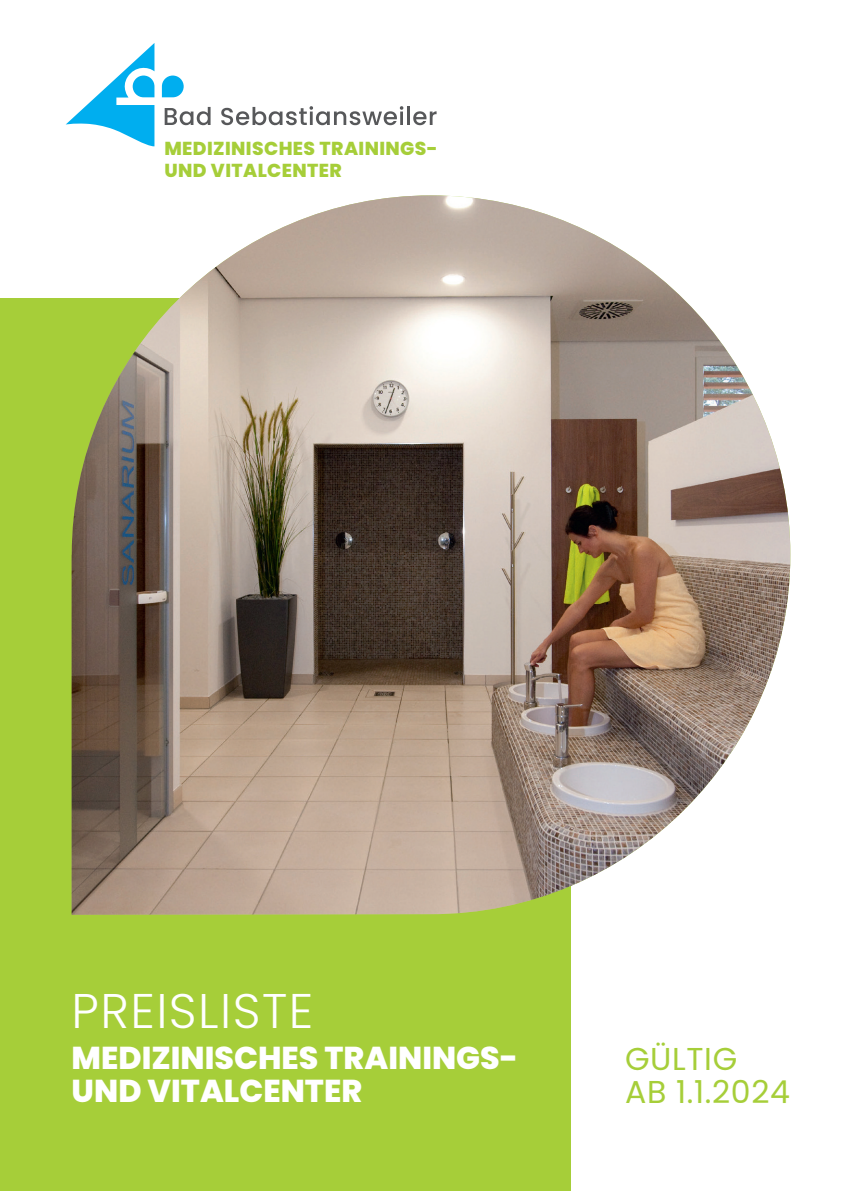
<style>
.page{position:relative;width:842px;height:1191px;background:#fff}
.page>*{position:absolute;margin:0;border:0;box-sizing:border-box;transform-origin:0 0}
.t1{font:300 48.6px "Poppins";letter-spacing:.03em;color:#fff}
.t2{font:800 31.6px/32.8px "Poppins";color:#fff}
.t3{font:31.6px/32.8px "Poppins";letter-spacing:.02em;color:#a6ce39}
.t4{font:800 18.8px/22.4px "Poppins";letter-spacing:.02em;color:#a6ce39}
</style>
<div class="page">
<div style="left:0;top:298px;width:571px;height:893px;background:#a6ce39"></div>
<svg style="left:162px;top:76px;width:22px;height:21px"></svg>
<svg style="left:66px;top:43px;width:88px;height:103px"></svg>
<svg style="left:165px;top:107px;width:46px;height:18px"></svg>
<svg style="left:221px;top:106px;width:182px;height:19px"></svg>
<hr style="left:407px;top:107px;width:3px;height:18px;background:#57585a">
<svg style="left:413px;top:111px;width:24px;height:14px"></svg>
<img style="left:72px;top:195px;width:718px;height:719px">
<p class="t4" style="left:164px;top:137px;width:275px">MEDIZINISCHES TRAININGS-<br>UND VITALCENTER</p>
<h1 class="t1" style="left:72px;top:982px;width:243px">PREISLISTE</h1>
<h2 class="t2" style="left:72px;top:1042px;width:448px">MEDIZINISCHES TRAININGS-<br>UND VITALCENTER</h2>
<h2 class="t3" style="left:625px;top:1042px;width:166px">GÜLTIG<br>AB 1.1.2024</h2>
</div>
